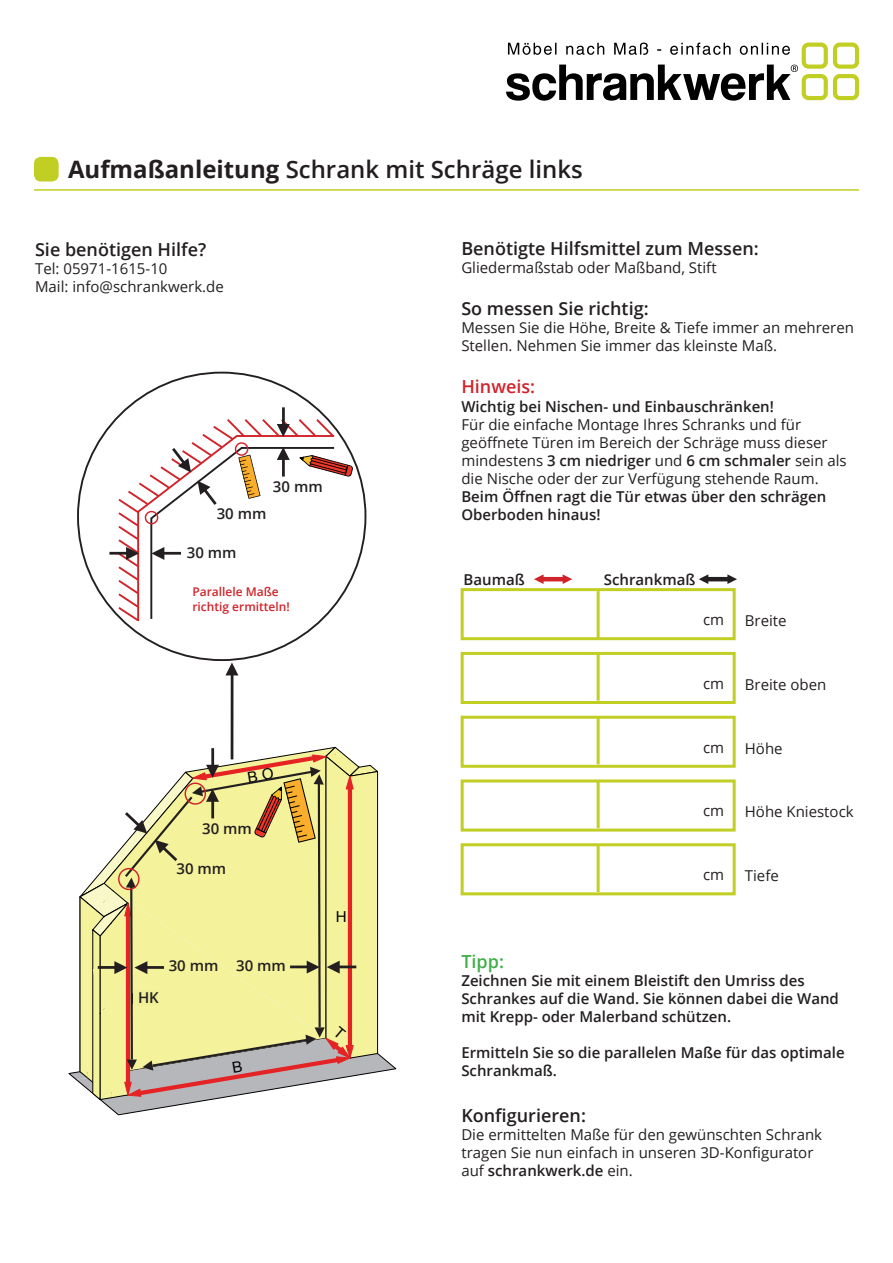
<style>
.page{position:relative;width:893px;height:1263px;background:#fff}
.page>*{position:absolute;margin:0;border:0;box-sizing:border-box;transform-origin:0 0}
.t1{font:600 24px "Open Sans";color:#231f20}
.t2{font:600 18px "Open Sans";color:#231f20}
.t3{font:600 18px "Open Sans";color:#d1232a}
.t4{font:600 18px "Open Sans";color:#40ae49}
.t5{font:15.15px "Arial";color:#000}
.t6{font:15px/18px "Open Sans";color:#231f20}
.t7{font:600 15px/18px "Open Sans";color:#231f20}
.t8{font:600 12px/14.4px "Open Sans";color:#d1232a}
.s1{font-weight:700}
.s2{font-weight:600}
</style>
<div class="page">
<svg style="left:506px;top:43px;width:353px;height:58px"></svg>
<div style="left:461px;top:588px;width:275px;height:52px;border:3px solid #c1ce23"></div>
<div style="left:461px;top:652px;width:275px;height:52px;border:3px solid #c1ce23"></div>
<div style="left:461px;top:716px;width:275px;height:52px;border:3px solid #c1ce23"></div>
<div style="left:34px;top:157px;width:25px;height:24px;background:#c1ce23;border-radius:7px"></div>
<hr style="left:34px;top:189px;width:825px;height:2px;background:#c1ce23">
<div style="left:461px;top:779px;width:275px;height:52px;border:3px solid #c1ce23"></div>
<div style="left:461px;top:843px;width:275px;height:52px;border:3px solid #c1ce23"></div>
<hr style="left:597px;top:591px;width:3px;height:47px;background:#c1ce23">
<hr style="left:597px;top:654px;width:3px;height:47px;background:#c1ce23">
<hr style="left:597px;top:718px;width:3px;height:46px;background:#c1ce23">
<hr style="left:597px;top:781px;width:3px;height:47px;background:#c1ce23">
<hr style="left:597px;top:845px;width:3px;height:47px;background:#c1ce23">
<hr style="left:539px;top:577px;width:24px;height:4px;background:#d1232a">
<svg style="left:534px;top:574px;width:10px;height:10px"></svg>
<svg style="left:563px;top:574px;width:9px;height:10px"></svg>
<hr style="left:703px;top:577px;width:25px;height:4px;background:#231f20">
<svg style="left:699px;top:574px;width:9px;height:10px"></svg>
<svg style="left:727px;top:574px;width:10px;height:10px"></svg>
<hr style="left:109px;top:552px;width:20px;height:3px;background:#231f20">
<hr style="left:282px;top:407px;width:3px;height:20px;background:#231f20">
<svg style="left:116px;top:417px;width:237px;height:206px"></svg>
<hr style="left:231px;top:672px;width:2px;height:87px;background:#231f20">
<svg style="left:225px;top:662px;width:13px;height:13px"></svg>
<svg style="left:69px;top:747px;width:327px;height:368px"></svg>
<p class="t1" style="left:68px;top:153px;width:516px"><span class="s1">Aufmaßanleitung</span> Schrank mit Schräge links</p>
<p class="t2" style="left:35px;top:238px;width:173px">Sie benötigen Hilfe?</p>
<p class="t6" style="left:35px;top:260px;width:190px">Tel: 05971-1615-10<br>Mail: info@schrankwerk.de</p>
<p class="t7" style="left:217px;top:504px;width:51px">30 mm</p>
<p class="t7" style="left:273px;top:477px;width:51px">30 mm</p>
<p class="t7" style="left:187px;top:543px;width:51px">30 mm</p>
<p class="t8" style="left:192px;top:584px;width:99px">Parallele Maße richtig ermitteln!</p>
<p class="t7" style="left:202px;top:819px;width:51px">30 mm</p>
<p class="t7" style="left:176px;top:859px;width:51px">30 mm</p>
<p class="t7" style="left:138px;top:988px;width:22px">HK</p>
<p class="t5" style="left:131px;top:989px;width:27px">H K</p>
<p class="t7" style="left:169px;top:956px;width:51px">30 mm</p>
<p class="t7" style="left:236px;top:956px;width:51px">30 mm</p>
<p class="t5" style="left:336px;top:906px;width:12px">H</p>
<p class="t2" style="left:461px;top:236px;width:299px">Benötigte Hilfsmittel zum Messen:</p>
<p class="t6" style="left:461px;top:258px;width:257px">Gliedermaßstab oder Maßband, Stift</p>
<p class="t2" style="left:461px;top:296px;width:189px">So messen Sie richtig:</p>
<p class="t6" style="left:461px;top:318px;width:394px">Messen Sie die Höhe, Breite &amp; Tiefe immer an mehreren<br>Stellen. Nehmen Sie immer das kleinste Maß.</p>
<p class="t3" style="left:461px;top:375px;width:75px">Hinweis:</p>
<p class="t6" style="left:461px;top:397px;width:387px"><span class="s2">Wichtig bei Nischen- und Einbauschränken!<br></span>Für die einfache Montage Ihres Schranks und für geöffnete Türen im Bereich der Schräge muss dieser mindestens <span class="s2">3 cm niedriger</span> und <span class="s2">6 cm schmaler</span> sein als die Nische oder der zur Verfügung stehende Raum.<br><span class="s2">Beim Öffnen ragt die Tür etwas über den schrägen Oberboden hinaus!</span></p>
<p class="t7" style="left:464px;top:570px;width:63px">Baumaß</p>
<p class="t7" style="left:604px;top:570px;width:93px">Schrankmaß</p>
<p class="t6" style="left:703px;top:610px;width:23px">cm</p>
<p class="t6" style="left:745px;top:611px;width:43px">Breite</p>
<p class="t6" style="left:703px;top:674px;width:23px">cm</p>
<p class="t6" style="left:745px;top:675px;width:83px">Breite oben</p>
<p class="t6" style="left:703px;top:738px;width:23px">cm</p>
<p class="t6" style="left:745px;top:739px;width:39px">Höhe</p>
<p class="t6" style="left:703px;top:802px;width:23px">cm</p>
<p class="t6" style="left:745px;top:802px;width:110px">Höhe Kniestock</p>
<p class="t6" style="left:703px;top:865px;width:23px">cm</p>
<p class="t6" style="left:745px;top:866px;width:36px">Tiefe</p>
<p class="t4" style="left:461px;top:949px;width:44px">Tipp:</p>
<p class="t7" style="left:461px;top:971px;width:379px">Zeichnen Sie mit einem Bleistift den Umriss des<br>Schrankes auf die Wand. Sie können dabei die Wand mit Krepp- oder Malerband schützen.</p>
<p class="t7" style="left:461px;top:1043px;width:385px">Ermitteln Sie so die parallelen Maße für das optimale<br>Schrankmaß.</p>
<p class="t2" style="left:461px;top:1103px;width:126px">Konfigurieren:</p>
<p class="t6" style="left:461px;top:1125px;width:362px">Die ermittelten Maße für den gewünschten Schrank tragen Sie nun einfach in unseren 3D-Konfigurator auf <span class="s2">schrankwerk.de</span> ein.</p>
</div>
